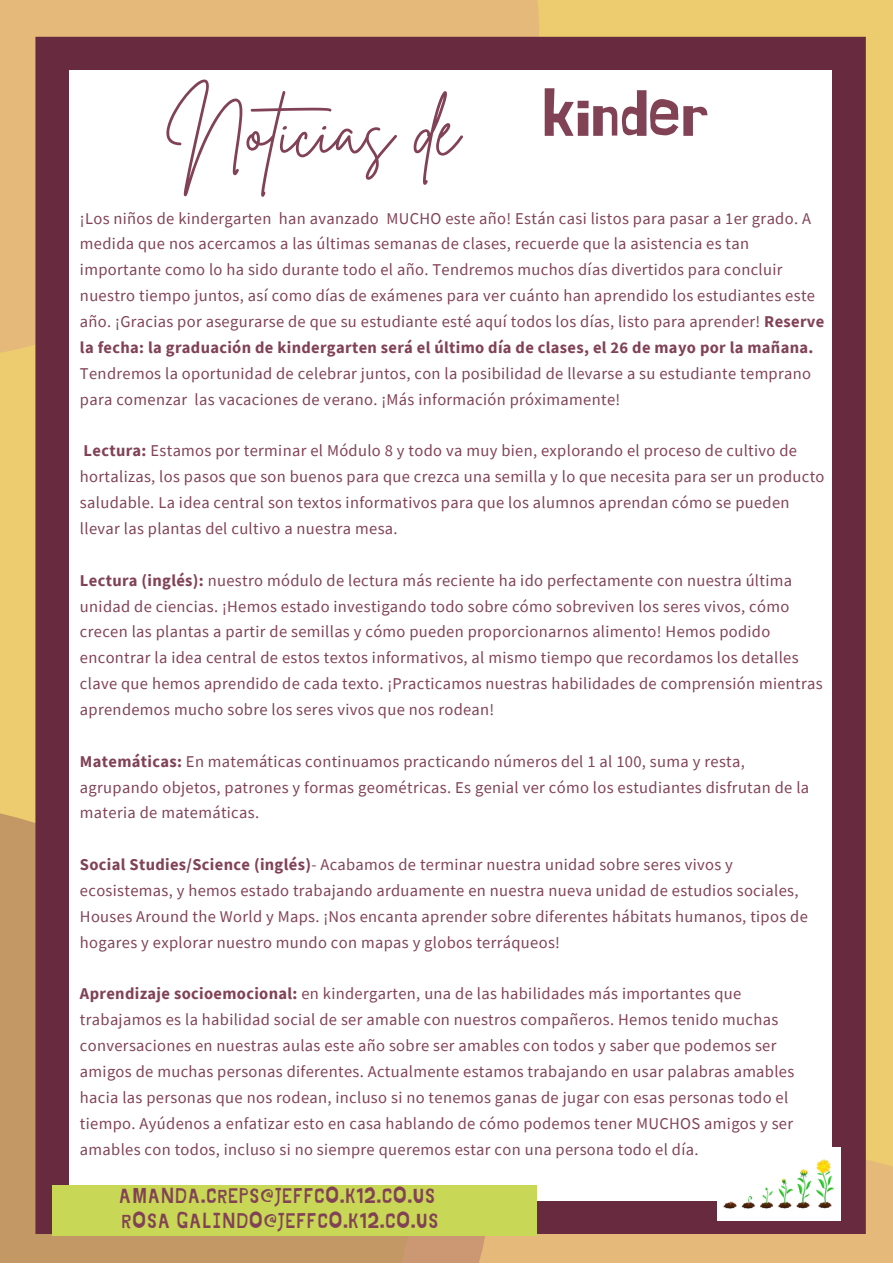
<style>
.page{position:relative;width:893px;height:1264px;background:#fff}
.page>*{position:absolute;margin:0;border:0;box-sizing:border-box;transform-origin:0 0}
.t1{font:72px "Brittany Signature";color:#814256}
.t2{font:69.15px "Jingleberry";color:#814256}
.t3{font:21px/24.8px "Jingleberry";letter-spacing:.05em;color:#814256}
.t4{font:16.5px/25.8px "Source Sans Pro";letter-spacing:.02em;color:#814256}
.s1{font-weight:700}
</style>
<div class="page">
<div style="left:0;top:0;width:892px;height:1262px;background:#eccc6e"></div>
<div style="left:0;top:813px;width:321px;height:449px;background:#c39864"></div>
<svg style="left:0;top:0;width:608px;height:353px;background:#e5b978"></svg>
<svg style="left:321px;top:1016px;width:571px;height:246px;fill:#e5b97a"></svg>
<div style="left:35px;top:37px;width:830px;height:1196px;background:#672a3f"></div>
<div style="left:69px;top:71px;width:762px;height:1129px;background:#fff"></div>
<div style="left:53px;top:1185px;width:484px;height:50px;background:#c8d755"></div>
<img style="left:717px;top:1147px;width:123px;height:73px">
<h1 class="t1" style="left:167px;top:83px;width:294px">Noticias de</h1>
<h2 class="t2" style="left:541px;top:80px;width:170px">kinder</h2>
<p class="t4" style="left:80px;top:205px;width:746px">¡Los niños de kindergarten han avanzado MUCHO este año! Están casi listos para pasar a 1er grado. A medida que nos acercamos a las últimas semanas de clases, recuerde que la asistencia es tan importante como lo ha sido durante todo el año. Tendremos muchos días divertidos para concluir nuestro tiempo juntos, así como días de exámenes para ver cuánto han aprendido los estudiantes este año. ¡Gracias por asegurarse de que su estudiante esté aquí todos los días, listo para aprender! <span class="s1">Reserve la fecha: la graduación de kindergarten será el último día de clases, el 26 de mayo por la mañana.</span></p>
<p class="t4" style="left:80px;top:360px;width:732px">Tendremos la oportunidad de celebrar juntos, con la posibilidad de llevarse a su estudiante temprano para comenzar las vacaciones de verano. ¡Más información próximamente!</p>
<p class="t4" style="left:80px;top:437px;width:746px"><span class="s1">Lectura:</span> Estamos por terminar el Módulo 8 y todo va muy bien, explorando el proceso de cultivo de hortalizas, los pasos que son buenos para que crezca una semilla y lo que necesita para ser un producto saludable. La idea central son textos informativos para que los alumnos aprendan cómo se pueden llevar las plantas del cultivo a nuestra mesa.</p>
<p class="t4" style="left:80px;top:567px;width:744px"><span class="s1">Lectura (inglés):</span> nuestro módulo de lectura más reciente ha ido perfectamente con nuestra última unidad de ciencias. ¡Hemos estado investigando todo sobre cómo sobreviven los seres vivos, cómo crecen las plantas a partir de semillas y cómo pueden proporcionarnos alimento! Hemos podido encontrar la idea central de estos textos informativos, al mismo tiempo que recordamos los detalles clave que hemos aprendido de cada texto. ¡Practicamos nuestras habilidades de comprensión mientras aprendemos mucho sobre los seres vivos que nos rodean!</p>
<p class="t4" style="left:80px;top:748px;width:730px"><span class="s1">Matemáticas:</span> En matemáticas continuamos practicando números del 1 al 100, suma y resta, agrupando objetos, patrones y formas geométricas. Es genial ver cómo los estudiantes disfrutan de la materia de matemáticas.</p>
<p class="t4" style="left:80px;top:851px;width:729px"><span class="s1">Social Studies/Science (inglés)</span>- Acabamos de terminar nuestra unidad sobre seres vivos y ecosistemas, y hemos estado trabajando arduamente en nuestra nueva unidad de estudios sociales, Houses Around the World y Maps. ¡Nos encanta aprender sobre diferentes hábitats humanos, tipos de hogares y explorar nuestro mundo con mapas y globos terráqueos!</p>
<p class="t4" style="left:80px;top:980px;width:715px"><span class="s1">Aprendizaje socioemocional:</span> en kindergarten, una de las habilidades más importantes que trabajamos es la habilidad social de ser amable con nuestros compañeros. Hemos tenido muchas conversaciones en nuestras aulas este año sobre ser amables con todos y saber que podemos ser amigos de muchas personas diferentes. Actualmente estamos trabajando en usar palabras amables hacia las personas que nos rodean, incluso si no tenemos ganas de jugar con esas personas todo el tiempo. Ayúdenos a enfatizar esto en casa hablando de cómo podemos tener MUCHOS amigos y ser amables con todos, incluso si no siempre queremos estar con una persona todo el día.</p>
<p class="t3" style="left:119px;top:1184px;width:321px">AMANDA.CREPS@JEFFCO.K12.CO.US<br>ROSA GALINDO@JEFFCO.K12.CO.US</p>
</div>
